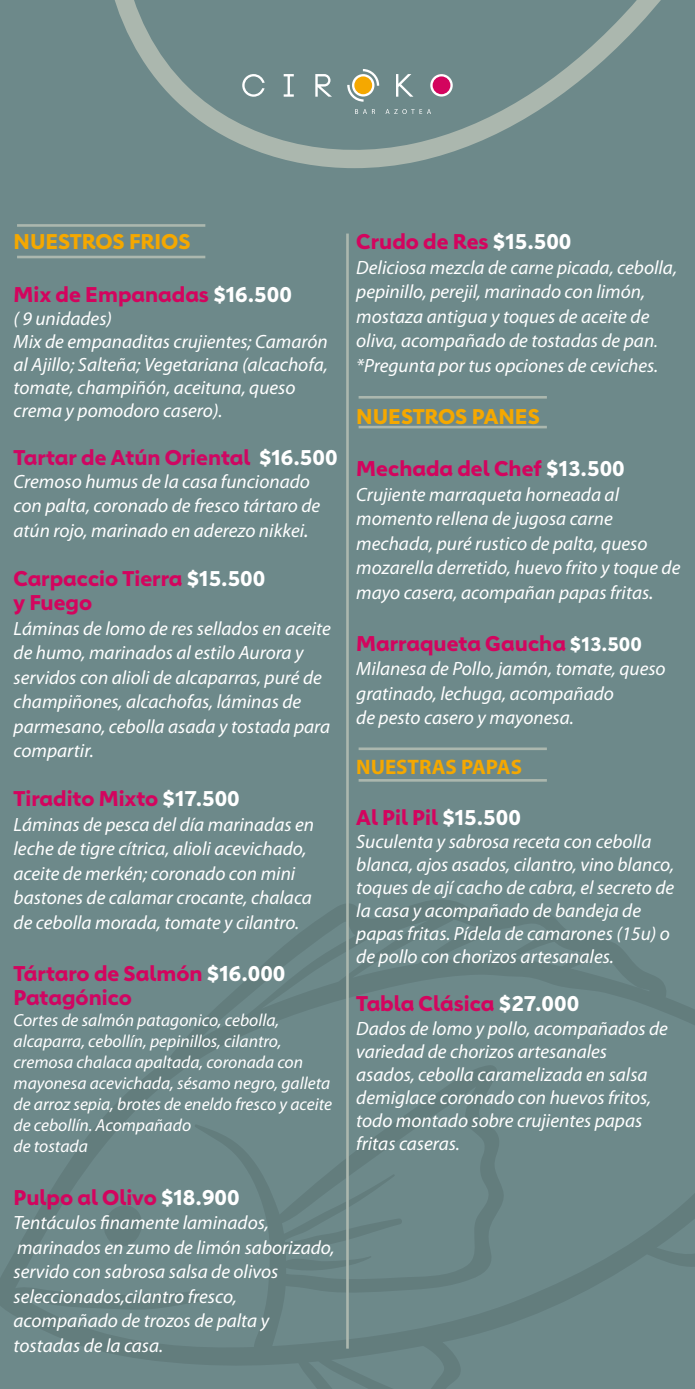
<style>
.page{position:relative;width:695px;height:1389px;background:#fff}
.page>*{position:absolute;margin:0;border:0;box-sizing:border-box;transform-origin:0 0}
.t1{font:700 21px/24.5px "Carnero";color:#d3045e}
.t2{font:700 21px "Carnero";color:#cf0662}
.t3{font:700 21px "Carnero";color:#f5a800}
.t4{font:700 21px "Myriad Pro";color:#f5a800}
.t5{font:italic 19.25px/24.5px "Myriad Pro";color:#fff}
.t6{font:italic 17.5px/21px "Myriad Pro";color:#fff}
.s1{color:#fff}
.s2{font-size:21px}
.s3{color:#cf0662}
.s4{font-size:17.5px}
.s5{font-size:19.25px;color:#fff}
</style>
<div class="page">
<div style="left:0;top:0;width:694px;height:1389px;background:#6d898a"></div>
<svg style="left:0;top:900px;width:694px;height:489px"></svg>
<svg style="left:103px;top:1201px;width:45px;height:46px"></svg>
<hr style="left:346px;top:234px;width:3px;height:1115px;background:#abb7ae">
<hr style="left:17px;top:224px;width:188px;height:3px;background:#abb7ae">
<hr style="left:17px;top:256px;width:188px;height:2px;background:#abb7ae">
<hr style="left:358px;top:747px;width:188px;height:3px;background:#abb7ae">
<hr style="left:358px;top:779px;width:188px;height:3px;background:#abb7ae">
<hr style="left:358px;top:396px;width:188px;height:3px;background:#abb7ae">
<hr style="left:358px;top:426px;width:188px;height:2px;background:#abb7ae">
<svg style="left:115px;top:0;width:546px;height:168px"></svg>
<p class="t3" style="left:14px;top:229px;width:178px">NUESTROS FRIOS</p>
<p class="t1" style="left:14px;top:282px;width:280px">Mix de Empanadas <span class="s1">$16.500</span></p>
<p class="t5" style="left:14px;top:307px;width:316px;line-height:23.1px">( 9 unidades)<br>Mix de empanaditas crujientes; Camarón al Ajillo; Salteña; Vegetariana (alcachofa, tomate, champiñón, aceituna, queso crema y pomodoro casero).</p>
<p class="t2" style="left:14px;top:445px;width:325px">Tartar de Atún Oriental <span class="s1">$16.500</span></p>
<p class="t5" style="left:14px;top:471px;width:308px;line-height:23.1px">Cremoso humus de la casa funcionado con palta, coronado de fresco tártaro de</p>
<p class="t5" style="left:14px;top:518px;width:296px">atún rojo, marinado en aderezo nikkei<span class="s2">.</span></p>
<p class="t1" style="left:14px;top:566px;width:253px">Carpaccio Tierra <span class="s1">$15.500 </span>y Fuego</p>
<p class="t5" style="left:14px;top:616px;width:319px">Láminas de lomo de res sellados en aceite de humo, marinados al estilo Aurora y servidos con alioli de alcaparras, puré de champiñones, alcachofas, láminas de parmesano, cebolla asada y tostada para compartir.</p>
<p class="t1" style="left:14px;top:786px;width:228px">Tiradito Mixto <span class="s1">$17.500</span></p>
<p class="t5" style="left:14px;top:812px;width:302px">Láminas de pesca del día marinadas en leche de tigre cítrica, alioli acevichado, aceite de merkén; coronado con mini bastones de calamar crocante, chalaca de cebolla morada, tomate y cilantro.</p>
<p class="t1" style="left:14px;top:961px;width:273px">Tártaro de Salmón <span class="s1">$16.000<br></span><span class="s3">Patagónico</span></p>
<p class="t6" style="left:14px;top:1010px;width:320px">Cortes de salmón patagonico, cebolla, alcaparra, cebollín, pepinillos, cilantro, cremosa chalaca apaltada, coronada con mayonesa acevichada, sésamo negro, galleta de arroz sepia, brotes de eneldo fresco y aceite de cebollín. Acompañado<br>de tostada</p>
<p class="t1" style="left:14px;top:1185px;width:227px">Pulpo al Olivo <span class="s1">$18.900</span></p>
<p class="t5" style="left:14px;top:1211px;width:322px">Tentáculos finamente laminados, marinados en zumo de limón saborizado, servido con sabrosa salsa de olivos seleccionados,cilantro fresco, acompañado de trozos de palta y tostadas de la casa.</p>
<p class="t1" style="left:356px;top:230px;width:217px">Crudo de Res <span class="s1">$15.500</span></p>
<p class="t5" style="left:356px;top:256px;width:322px">Deliciosa mezcla de carne picada, cebolla, pepinillo, perejil, marinado con limón, mostaza antigua y toques de aceite de oliva, acompañado de tostadas de pan<span class="s4">. </span>*Pregunta por tus opciones de ceviches.</p>
<p class="t3" style="left:356px;top:404px;width:185px">NUESTROS PANES</p>
<p class="t1" style="left:356px;top:456px;width:270px">Mechada del Chef <span class="s1">$13.500</span></p>
<p class="t5" style="left:356px;top:482px;width:325px">Crujiente marraqueta horneada al momento rellena de jugosa carne mechada, puré rustico de palta, queso mozarella derretido, huevo frito y toque de mayo casera, acompañan papas fritas<span class="s2">.</span></p>
<p class="t1" style="left:356px;top:631px;width:287px">Marraqueta Gaucha <span class="s5">$13.500</span></p>
<p class="t5" style="left:356px;top:657px;width:311px">Milanesa de Pollo, jamón, tomate, queso gratinado, lechuga, acompañado<br>de pesto casero y mayonesa.</p>
<p class="t4" style="left:356px;top:755px;width:167px">NUESTRAS PAPAS</p>
<p class="t1" style="left:356px;top:805px;width:166px">Al Pil Pil <span class="s1">$15.500</span></p>
<p class="t5" style="left:356px;top:830px;width:319px;line-height:23.1px">Suculenta y sabrosa receta con cebolla blanca, ajos asados, cilantro, vino blanco, toques de ají cacho de cabra, el secreto de la casa y acompañado de bandeja de papas fritas. Pídela de camarones (15u) o de pollo con chorizos artesanales.</p>
<p class="t1" style="left:356px;top:992px;width:224px">Tabla Clásica <span class="s1">$27.000</span></p>
<p class="t5" style="left:356px;top:1017px;width:313px;line-height:23.1px">Dados de lomo y pollo, acompañados de variedad de chorizos artesanales asados, cebolla caramelizada en salsa demiglace coronado con huevos fritos, todo montado sobre crujientes papas fritas caseras.</p>
</div>
